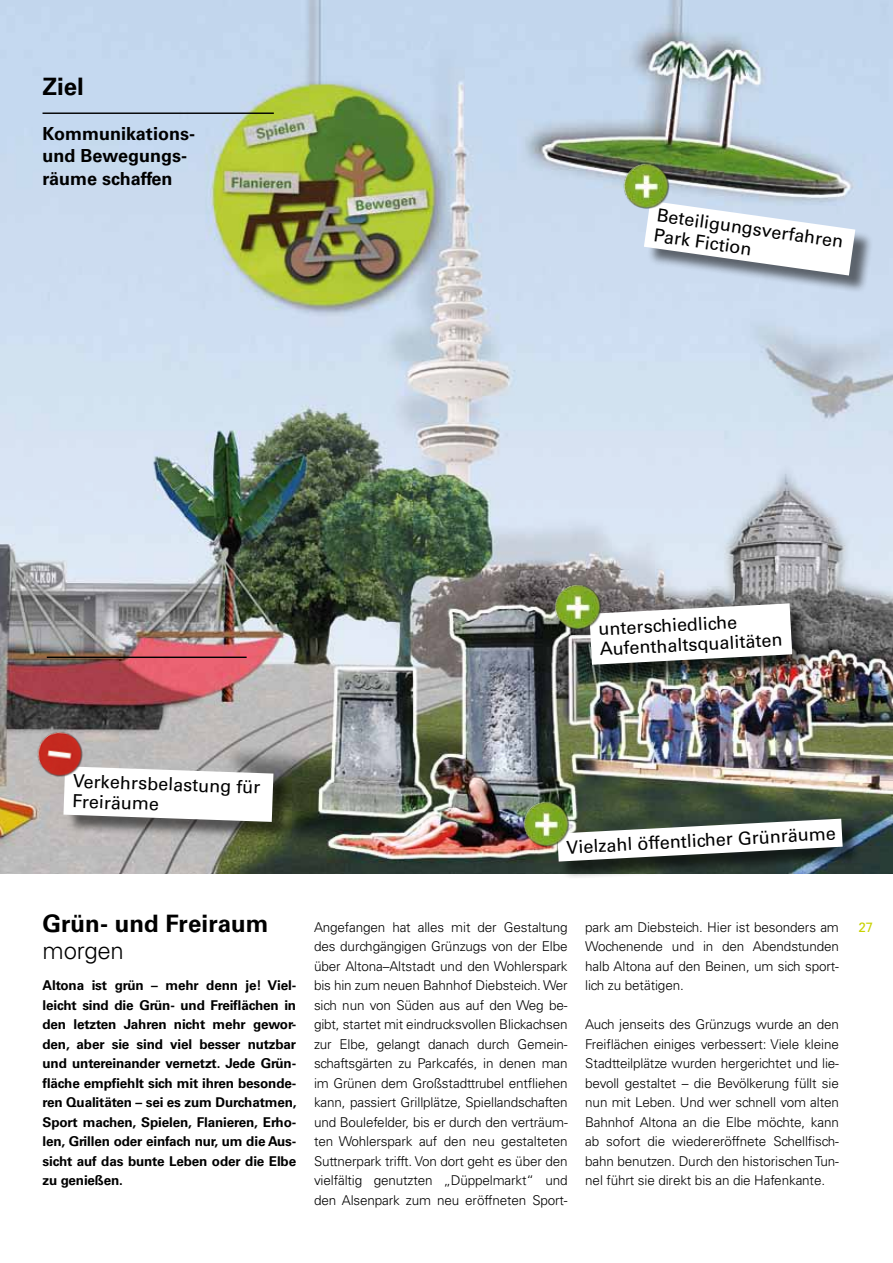
<style>
.page{position:relative;width:893px;height:1263px;background:#fff}
.page>*{position:absolute;margin:0;border:0;box-sizing:border-box;transform-origin:0 0}
.t1{font:700 24px "Univers LT Std";color:#000}
.t2{font:300 24px "Univers LT Std";letter-spacing:-.01em;color:#000}
.t3{font:18px/20.2px "Univers LT Std";color:#000}
.t4{font:700 18px/22.5px "Univers LT Std";color:#000}
.t5{font:300 13.5px/19.5px "Univers LT Std";letter-spacing:-.01em;color:#000;text-align:justify}
.t6{font:700 13.5px/19.5px "Univers LT Std";letter-spacing:-.01em;color:#000;text-align:justify}
.t7{font:13.5px "Univers";color:#c9d200}
</style>
<div class="page">
<img style="left:0;top:0;width:893px;height:873px">
<hr style="left:47px;top:657px;width:200px;height:1px;background:#000">
<hr style="left:43px;top:113px;width:231px;height:1px;background:#000">
<div style="left:592px;top:606px;width:219px;height:77px;background:#000;opacity:.55"></div>
<svg style="left:589px;top:603px;width:203px;height:62px"></svg>
<div style="left:560px;top:821px;width:301px;height:59px;background:#000;opacity:.55"></div>
<svg style="left:557px;top:819px;width:286px;height:42px"></svg>
<div style="left:647px;top:204px;width:226px;height:90px;background:#000;opacity:.55"></div>
<svg style="left:644px;top:201px;width:211px;height:75px"></svg>
<img style="left:550px;top:578px;width:53px;height:53px">
<img style="left:618px;top:158px;width:54px;height:53px">
<img style="left:519px;top:795px;width:53px;height:53px">
<div style="left:66px;top:769px;width:226px;height:71px;background:#000;opacity:.55"></div>
<svg style="left:63px;top:766px;width:210px;height:56px"></svg>
<img style="left:30px;top:723px;width:59px;height:59px">
<h1 class="t1" style="left:43px;top:72px;width:43px">Ziel</h1>
<h2 class="t4" style="left:43px;top:122px;width:154px">Kommunikations&shy;und Bewegungs&shy;räume schaffen</h2>
<h2 class="t3" style="left:658px;top:205px;width:190px;rotate:8deg">Beteiligungsverfahren<br>Park Fiction</h2>
<h2 class="t3" style="left:598px;top:619px;width:185px;rotate:-3deg">unterschiedliche<br>Aufenthaltsqualitäten</h2>
<h2 class="t3" style="left:74px;top:771px;width:189px;rotate:2deg">Verkehrsbelastung für<br>Freiräume</h2>
<h2 class="t3" style="left:566px;top:837px;width:271px;rotate:-3deg">Vielzahl öffentlicher Grünräume</h2>
<h1 class="t1" style="left:43px;top:909px;width:227px">Grün- und Freiraum</h1>
<h1 class="t2" style="left:43px;top:936px;width:83px">morgen</h1>
<p class="t6" style="left:43px;top:976px;width:256px">Altona ist grün – mehr denn je! Viel&shy;leicht sind die Grün- und Freiflächen in den letzten Jahren nicht mehr gewor&shy;den, aber sie sind viel besser nutzbar und untereinander vernetzt. Jede Grün&shy;fläche empfiehlt sich mit ihren besonde&shy;ren Qualitäten – sei es zum Durchatmen, Sport machen, Spielen, Flanieren, Erho&shy;len, Grillen oder einfach nur, um die Aus&shy;sicht auf das bunte Leben oder die Elbe zu genießen.</p>
<p class="t5" style="left:314px;top:917px;width:255px">Angefangen hat alles mit der Gestaltung des durchgängigen Grünzugs von der Elbe über Altona–Altstadt und den Wohlerspark bis hin zum neuen Bahnhof Diebsteich. Wer sich nun von Süden aus auf den Weg be&shy;gibt, startet mit eindrucksvollen Blickachsen zur Elbe, gelangt danach durch Gemein&shy;schaftsgärten zu Parkcafés, in denen man im Grünen dem Großstadttrubel entfliehen kann, passiert Grillplätze, Spiellandschaften und Boulefelder, bis er durch den verträum&shy;ten Wohlerspark auf den neu gestalteten Suttnerpark trifft. Von dort geht es über den vielfältig genutzten „Düppelmarkt“ und den Alsenpark zum neu eröffneten Sport-</p>
<p class="t5" style="left:585px;top:917px;width:255px">park am Diebsteich. Hier ist besonders am Wochenende und in den Abendstunden halb Altona auf den Beinen, um sich sport&shy;lich zu betätigen.</p>
<p class="t5" style="left:585px;top:1014px;width:255px">Auch jenseits des Grünzugs wurde an den Freiflächen einiges verbessert: Viele kleine Stadtteilplätze wurden hergerichtet und lie&shy;bevoll gestaltet – die Bevölkerung füllt sie nun mit Leben. Und wer schnell vom alten Bahnhof Altona an die Elbe möchte, kann ab sofort die wiedereröffnete Schellfisch&shy;bahn benutzen. Durch den historischen Tun&shy;nel führt sie direkt bis an die Hafenkante.</p>
<p class="t7" style="left:858px;top:918px;width:17px">27</p>
</div>
